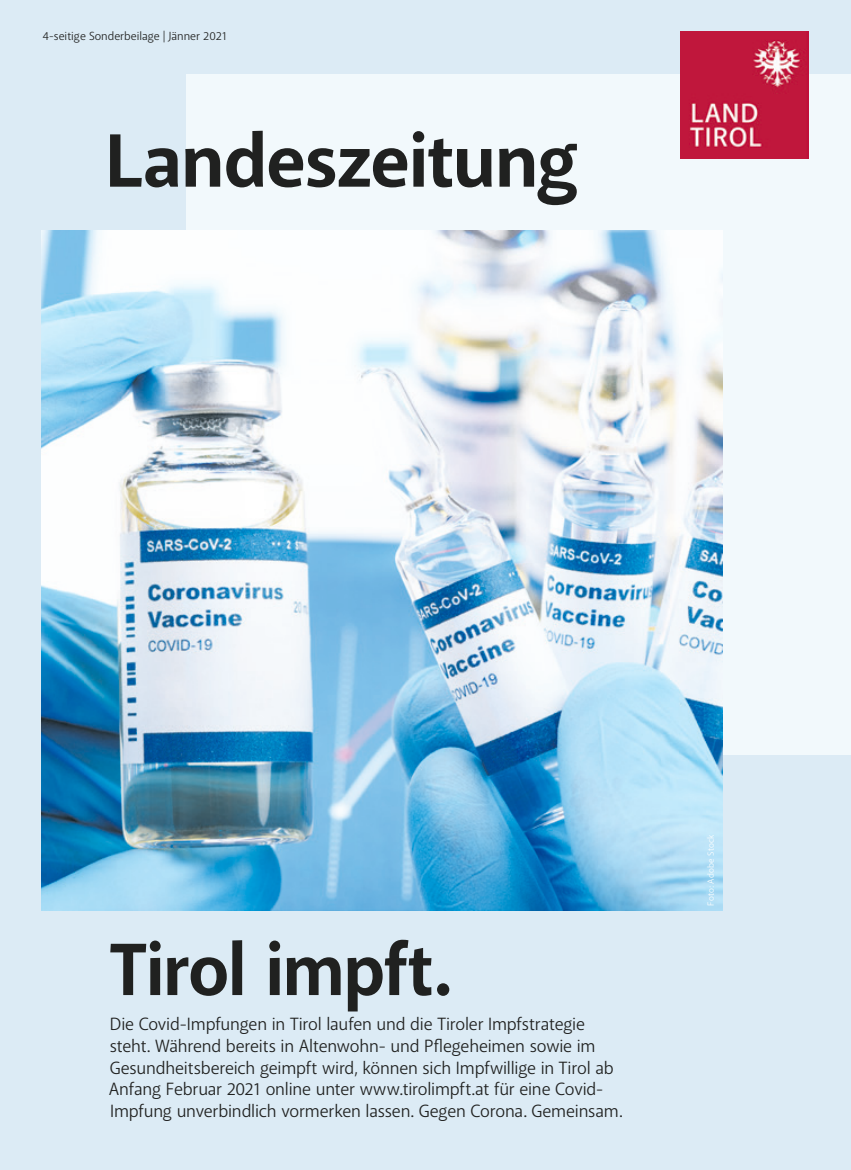
<style>
.page{position:relative;width:851px;height:1170px;background:#fff}
.page>*{position:absolute;margin:0;border:0;box-sizing:border-box;transform-origin:0 0}
.t1{font:700 76.5px "Akagi Pro";letter-spacing:-.015em;color:#202120}
.t2{font:700 75px "Akagi Pro";letter-spacing:-.02em;color:#202120}
.t3{font:18px/21.6px "Akagi Pro";letter-spacing:-.01em;color:#202120}
.t4{font:12px "Akagi Pro";color:#202120}
.t5{font:9px "Akagi Pro";letter-spacing:.025em;color:#fff}
</style>
<div class="page">
<div style="left:0;top:0;width:850px;height:1169px;background:#dcebf5"></div>
<div style="left:187px;top:74px;width:663px;height:681px;background:#f2f9fc"></div>
<img style="left:680px;top:31px;width:128px;height:128px">
<img style="left:41px;top:230px;width:681px;height:680px">
<p class="t4" style="left:43px;top:29px;width:186px">4-seitige Sonderbeilage | Jänner 2021</p>
<h1 class="t1" style="left:105px;top:114px;width:474px">Landeszeitung</h1>
<h2 class="t2" style="left:109px;top:923px;width:343px">Tirol impft.</h2>
<p class="t3" style="left:109px;top:1013px;width:515px">Die Covid-Impfungen in Tirol laufen und die Tiroler Impfstrategie steht. Während bereits in Altenwohn- und Pflegeheimen sowie im Gesundheitsbereich geimpft wird, können sich Impfwillige in Tirol ab Anfang Februar 2021 online unter www.tirolimpft.at für eine Covid-Impfung unverbindlich vormerken lassen. Gegen Corona. Gemeinsam.</p>
<p class="t5" style="left:705px;top:905px;width:73px;rotate:-90deg">Foto: Adobe Stock</p>
</div>
